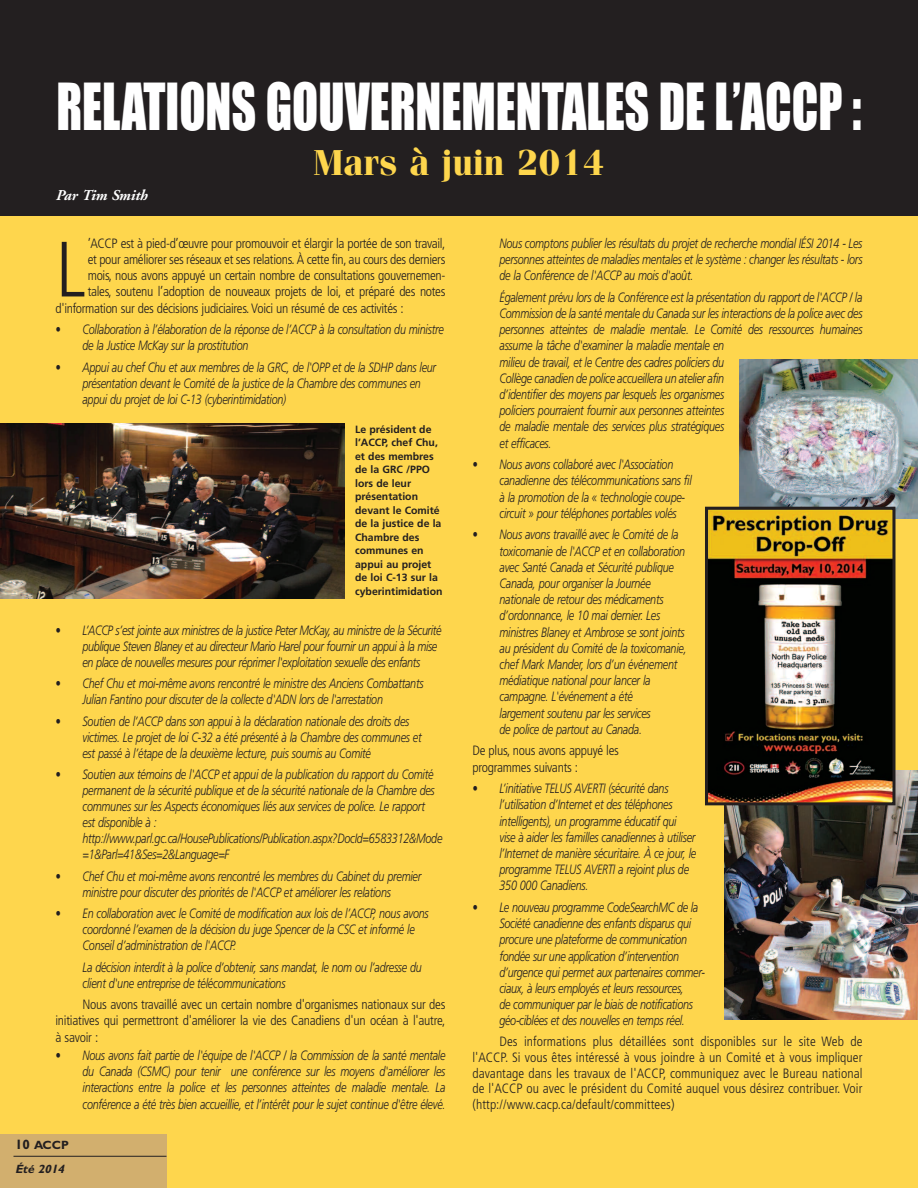
<style>
.page{position:relative;width:918px;height:1188px;background:#fff}
.page>*{position:absolute;margin:0;border:0;box-sizing:border-box;transform-origin:0 0}
.t1{font:300 condensed 78.3px "Frutiger";color:#231f20}
.t2{font:60px "Impact";color:#fff;scale:.8 1}
.t3{font:700 36px "Fenice";color:#fed64d}
.t4{font:italic 700 15px "Adobe Garamond";color:#fff}
.t5{font:italic 300 13.5px/16.2px "Frutiger";letter-spacing:-.02em;color:#231f20;scale:.8 1}
.t6{font:300 condensed 13.5px/15.6px "Frutiger";letter-spacing:-.025em;color:#231f20;text-align:justify}
.t7{font:italic 12px/24px "Garrison Sans BOLD";color:#231f20}
.t8{font:700 10.5px/13.5px "Frutiger";color:#231f20}
.s1{font-style:normal;font-size:13.5px}
.s2{font-style:normal}
</style>
<div class="page">
<div style="left:0;top:194px;width:918px;height:994px;background:#fed64d"></div>
<div style="left:0;top:1134px;width:166px;height:54px;background:#d2af6e"></div>
<hr style="left:14px;top:1156px;width:152px;height:1px;background:#231f20">
<img style="left:0;top:423px;width:344px;height:175px">
<div style="left:0;top:0;width:918px;height:216px;background:#231f20"></div>
<img style="left:724px;top:770px;width:194px;height:249px">
<img style="left:739px;top:360px;width:179px;height:159px">
<img style="left:709px;top:511px;width:182px;height:290px">
<div style="left:705px;top:507px;width:190px;height:298px;border:3px solid #231f20"></div>
<h2 class="t2" style="left:56px;top:74px;width:1008px">RELATIONS GOUVERNEMENTALES DE L’ACCP :</h2>
<h3 class="t3" style="left:314px;top:150px;width:292px">Mars à juin 2014</h3>
<p class="t4" style="left:56px;top:189px;width:93px">Par Tim Smith</p>
<h1 class="t1" style="left:56px;top:238px;width:32px">L</h1>
<p class="t6" style="left:88px;top:236px;width:359px">’ACCP est à pied-d’œuvre pour promouvoir et élargir la portée de son travail,</p>
<p class="t6" style="left:88px;top:253px;width:359px">et pour améliorer ses réseaux et ses relations. À cette fin, au cours des derniers</p>
<p class="t6" style="left:88px;top:269px;width:359px">mois, nous avons appuyé un certain nombre de consultations gouvernemen-</p>
<p class="t6" style="left:88px;top:285px;width:359px">tales, soutenu l’adoption de nouveaux projets de loi, et préparé des notes</p>
<p class="t6" style="left:56px;top:301px;width:350px">d'information sur des décisions judiciaires.Voici un résumé de ces activités :</p>
<p class="t5" style="left:82px;top:323px;width:453px;text-indent:-27px">• Collaboration à l’élaboration de la réponse de l’ACCP à la consultation du ministre de la Justice McKay sur la prostitution</p>
<p class="t5" style="left:82px;top:360px;width:444px;text-indent:-27px">• Appui au chef Chu et aux membres de la GRC, de l'OPP et de la SDHP dans leur présentation devant le Comité de la justice de la Chambre des communes en appui du projet de loi C-13 (cyberintimidation)</p>
<p class="t8" style="left:355px;top:423px;width:89px">Le président de l’ACCP, chef Chu, et des membres de la GRC /PPO lors de leur présentation devant le Comité de la justice de la<br>Chambre des communes en appui au projet de loi C-13 sur la cyberintimidation</p>
<p class="t5" style="left:82px;top:623px;width:450px;text-indent:-27px">• L’ACCP s’est jointe aux ministres de la justice Peter McKay, au ministre de la Sécurité publique Steven Blaney et au directeur Mario Harel pour fournir un appui à la mise en place de nouvelles mesures pour réprimer l'exploitation sexuelle des enfants</p>
<p class="t5" style="left:83px;top:676px;width:428px;text-indent:-27px">• Chef Chu et moi-même avons rencontré le ministre des Anciens Combattants<br>Julian Fantino pour discuter de la collecte d'ADN lors de l'arrestation</p>
<p class="t5" style="left:83px;top:714px;width:425px;text-indent:-27px">• Soutien de l’ACCP dans son appui à la déclaration nationale des droits des victimes. Le projet de loi C-32 a été présenté à la Chambre des communes et est passé à l’étape de la deuxième lecture, puis soumis au Comité</p>
<p class="t5" style="left:83px;top:768px;width:451px;text-indent:-27px">• Soutien aux témoins de l'ACCP et appui de la publication du rapport du Comité permanent de la sécurité publique et de la sécurité nationale de la Chambre des communes sur les Aspects économiques liés aux services de police. Le rapport<br>est disponible à : http://www.parl.gc.ca/HousePublications/Publication.aspx?DocId=6583312&amp;Mode =1&amp;Parl=41&amp;Ses=2&amp;Language=F</p>
<p class="t5" style="left:56px;top:869px;width:459px;text-align:center">• Chef Chu et moi-même avons rencontré les membres du Cabinet du premier ministre pour discuter des priorités de l'ACCP et améliorer les relations</p>
<p class="t5" style="left:83px;top:907px;width:434px;text-indent:-27px">• En collaboration avec le Comité de modification aux lois de l’ACCP, nous avons coordonné l’examen de la décision du juge Spencer de la CSC et informé le<br>Conseil d’administration de l'ACCP.</p>
<p class="t5" style="left:83px;top:960px;width:426px">La décision interdit à la police d’obtenir, sans mandat, le nom ou l’adresse du client d'une entreprise de télécommunications</p>
<p class="t6" style="left:56px;top:998px;width:392px;line-height:16px;text-indent:27px">Nous avons travaillé avec un certain nombre d'organismes nationaux sur des initiatives qui permettront d'améliorer la vie des Canadiens d'un océan à l'autre, à savoir :</p>
<p class="t5" style="left:83px;top:1048px;width:455px;text-align:justify;text-indent:-27px">• Nous avons fait partie de l'équipe de l'ACCP / la Commission de la santé mentale du Canada (CSMC) pour tenir une conférence sur les moyens d'améliorer les interactions entre la police et les personnes atteintes de maladie mentale. La conférence a été très bien accueillie, et l’intérêt pour le sujet continue d'être élevé.</p>
<p class="t7" style="left:15px;top:1133px;width:55px"><span class="s1">10</span> <span class="s2">ACCP<br></span>Été 2014</p>
<p class="t5" style="left:500px;top:236px;width:455px;text-align:justify">Nous comptons publier les résultats du projet de recherche mondial IÉSI 2014 - Les personnes atteintes de maladies mentales et le système : changer les résultats - lors de la Conférence de l'ACCP au mois d'août.</p>
<p class="t5" style="left:500px;top:290px;width:455px">Également prévu lors de la Conférence est la présentation du rapport de l'ACCP / la Commission de la santé mentale du Canada sur les interactions de la police avec des personnes atteintes de maladie mentale. Le Comité des ressources humaines assume la tâche d'examiner la maladie mentale en<br>milieu de travail, et le Centre des cadres policiers du<br>Collège canadien de police accueillera un atelier afin<br>d’identifier des moyens par lesquels les organismes<br>policiers pourraient fournir aux personnes atteintes<br>de maladie mentale des services plus stratégiques<br>et efficaces.</p>
<p class="t5" style="left:500px;top:458px;width:242px;text-indent:-27px">• Nous avons collaboré avec l'Association canadienne des télécommunications sans fil à la promotion de la « technologie coupe&shy;circuit » pour téléphones portables volés</p>
<p class="t5" style="left:500px;top:528px;width:235px;text-indent:-27px">• Nous avons travaillé avec le Comité de la toxicomanie de l'ACCP et en collaboration avec Santé Canada et Sécurité publique Canada, pour organiser la Journée nationale de retour des médicaments d’ordonnance, le 10 mai dernier. Les ministres Blaney et Ambrose se sont joints au président du Comité de la toxicomanie, chef Mark Mander, lors d’un événement médiatique national pour lancer la campagne. L'événement a été<br>largement soutenu par les services<br>de police de partout au Canada.</p>
<p class="t6" style="left:472px;top:744px;width:148px;line-height:16.2px">De plus, nous avons appuyé les programmes suivants :</p>
<p class="t5" style="left:499px;top:782px;width:247px;text-indent:-27px">• L’initiative TELUS AVERTI (sécurité dans l’utilisation d’Internet et des téléphones intelligents), un programme éducatif qui<br>vise à aider les familles canadiennes à utiliser l’Internet de manière sécuritaire. À ce jour, le programme TELUS AVERTI a rejoint plus de 350 000 Canadiens.</p>
<p class="t5" style="left:499px;top:900px;width:259px;text-indent:-27px">• Le nouveau programme CodeSearchMC de la Société canadienne des enfants disparus qui procure une plateforme de communication fondée sur une application d’intervention d’urgence qui permet aux partenaires commer&shy;ciaux, à leurs employés et leurs ressources,<br>de communiquer par le biais de notifications géo-ciblées et des nouvelles en temps réel.</p>
<p class="t6" style="left:472px;top:1035px;width:392px;text-indent:27px">Des informations plus détaillées sont disponibles sur le site Web de l'ACCP. Si vous êtes intéressé à vous joindre à un Comité et à vous impliquer davantage dans les travaux de l'ACCP, communiquez avec le Bureau national de l'ACCP ou avec le président du Comité auquel vous désirez contribuer. Voir (http://www.cacp.ca/default/committees)</p>
</div>
